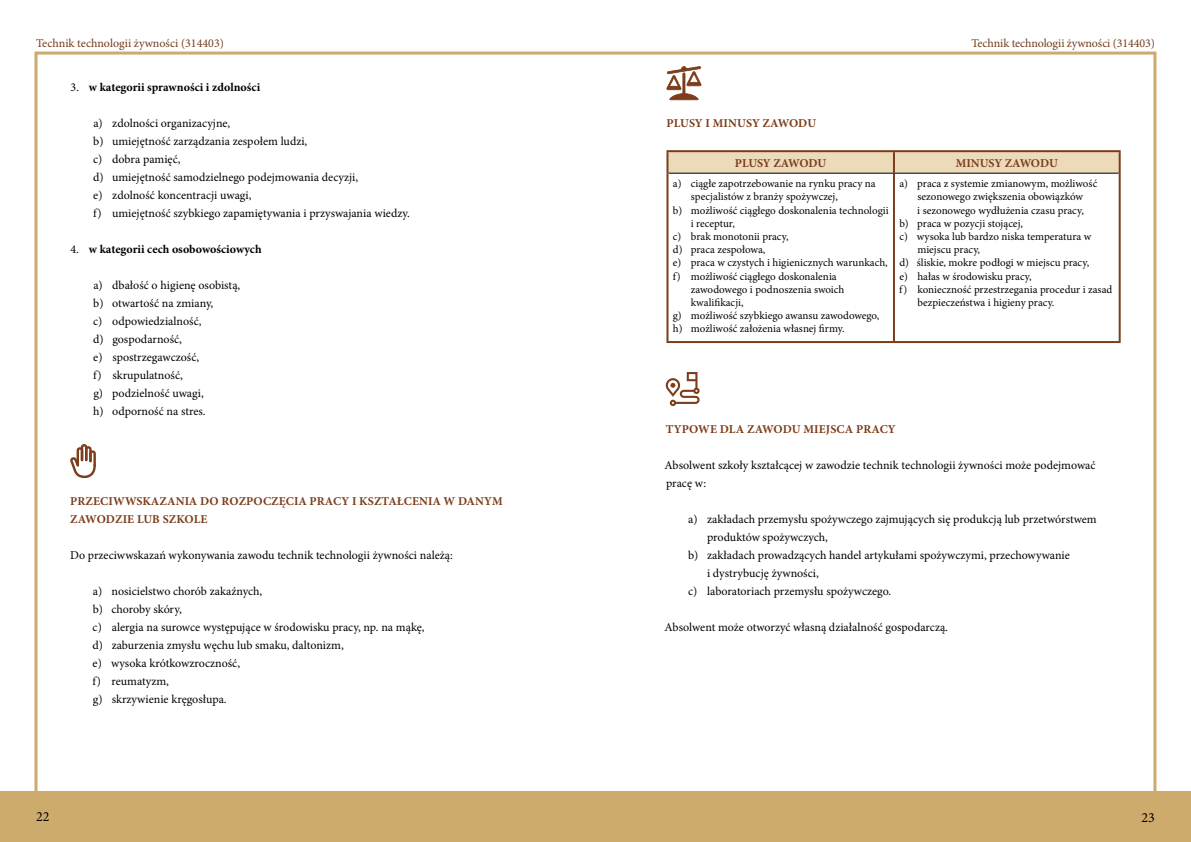
<style>
.page{position:relative;width:1191px;height:842px;background:#fff}
.page>*{position:absolute;margin:0;border:0;box-sizing:border-box;transform-origin:0 0}
.t1{font:14px "Minion Pro";color:#000}
.Tekst_-_wyliczenie__bullet{font:12px/18px "Minion Pro";color:#000}
.tekst_główny{font:12px/18px "Minion Pro";color:#000}
.Nagłówek_12_pt{font:700 12px/18px "Minion Pro";letter-spacing:.01em;color:#7c3d1a}
.t2{font:12px "Minion Pro";letter-spacing:-.005em;color:#743b1c}
.tekst_-_wyliczenie__numbers{font:700 12px "Minion Pro";color:#000}
.tekst_wyśrodkowany_-_podstawa{font:700 12px "Minion Pro";letter-spacing:-.01em;color:#7c3d1a}
.tekst_-_wyliczenie_w_tabelce{font:11px/13.2px "Minion Pro";color:#000}
.s1{font-weight:400}
</style>
<div class="page">
<div style="left:595px;top:791px;width:596px;height:51px;background:#cdab6c"></div>
<div style="left:0;top:791px;width:595px;height:51px;background:#cdab6c"></div>
<svg style="left:70px;top:444px;width:26px;height:34px"></svg>
<svg style="left:666px;top:66px;width:35px;height:34px"></svg>
<svg style="left:668px;top:152px;width:450px;height:21px;background:#e7d4b5"></svg>
<hr style="left:666px;top:150px;width:228px;height:2px;background:#7c3d1a">
<hr style="left:666px;top:152px;width:2px;height:21px;background:#7c3d1a">
<hr style="left:894px;top:150px;width:226px;height:2px;background:#7c3d1a">
<hr style="left:893px;top:152px;width:2px;height:21px;background:#7c3d1a">
<hr style="left:1118px;top:152px;width:2px;height:21px;background:#7c3d1a">
<hr style="left:666px;top:173px;width:2px;height:168px;background:#7c3d1a">
<hr style="left:893px;top:174px;width:2px;height:167px;background:#7c3d1a">
<hr style="left:1118px;top:173px;width:2px;height:168px;background:#7c3d1a">
<hr style="left:666px;top:341px;width:228px;height:2px;background:#7c3d1a">
<hr style="left:894px;top:341px;width:226px;height:2px;background:#7c3d1a">
<hr style="left:668px;top:173px;width:226px;height:1px;background:#000">
<hr style="left:894px;top:173px;width:224px;height:1px;background:#000">
<svg style="left:666px;top:372px;width:33px;height:34px"></svg>
<p class="t2" style="left:36px;top:35px;width:189px">Technik technologii żywności (314403)</p>
<p class="t2" style="left:971px;top:35px;width:185px">Technik technologii żywności (314403)</p>
<p class="tekst_-_wyliczenie__numbers" style="left:71px;top:79px;width:191px"><span class="s1">3.</span> w kategorii sprawności i zdolności</p>
<p class="Tekst_-_wyliczenie__bullet" style="left:93px;top:114px;width:138px">a) zdolności organizacyjne,</p>
<p class="Tekst_-_wyliczenie__bullet" style="left:93px;top:132px;width:215px">b) umiejętność zarządzania zespołem ludzi,</p>
<p class="Tekst_-_wyliczenie__bullet" style="left:93px;top:150px;width:89px">c) dobra pamięć,</p>
<p class="Tekst_-_wyliczenie__bullet" style="left:93px;top:168px;width:266px">d) umiejętność samodzielnego podejmowania decyzji,</p>
<p class="Tekst_-_wyliczenie__bullet" style="left:93px;top:186px;width:160px">e) zdolność koncentracji uwagi,</p>
<p class="Tekst_-_wyliczenie__bullet" style="left:93px;top:204px;width:318px">f) umiejętność szybkiego zapamiętywania i przyswajania wiedzy.</p>
<p class="tekst_-_wyliczenie__numbers" style="left:71px;top:241px;width:193px"><span class="s1">4.</span> w kategorii cech osobowościowych</p>
<p class="Tekst_-_wyliczenie__bullet" style="left:93px;top:276px;width:148px">a) dbałość o higienę osobistą,</p>
<p class="Tekst_-_wyliczenie__bullet" style="left:93px;top:294px;width:122px">b) otwartość na zmiany,</p>
<p class="Tekst_-_wyliczenie__bullet" style="left:93px;top:312px;width:110px">c) odpowiedzialność,</p>
<p class="Tekst_-_wyliczenie__bullet" style="left:93px;top:330px;width:90px">d) gospodarność,</p>
<p class="Tekst_-_wyliczenie__bullet" style="left:93px;top:348px;width:107px">e) spostrzegawczość,</p>
<p class="Tekst_-_wyliczenie__bullet" style="left:93px;top:366px;width:91px">f) skrupulatność,</p>
<p class="Tekst_-_wyliczenie__bullet" style="left:93px;top:384px;width:112px">g) podzielność uwagi,</p>
<p class="Tekst_-_wyliczenie__bullet" style="left:93px;top:402px;width:114px">h) odporność na stres.</p>
<h4 class="Nagłówek_12_pt" style="left:70px;top:492px;width:434px">PRZECIWWSKAZANIA DO ROZPOCZĘCIA PRACY I KSZTAŁCENIA W DANYM<br>ZAWODZIE LUB SZKOLE</h4>
<p class="tekst_główny" style="left:70px;top:546px;width:384px">Do przeciwwskazań wykonywania zawodu technik technologii żywności należą:</p>
<p class="Tekst_-_wyliczenie__bullet" style="left:93px;top:582px;width:171px">a) nosicielstwo chorób zakaźnych,</p>
<p class="Tekst_-_wyliczenie__bullet" style="left:93px;top:600px;width:91px">b) choroby skóry,</p>
<p class="Tekst_-_wyliczenie__bullet" style="left:93px;top:618px;width:333px">c) alergia na surowce występujące w środowisku pracy, np. na mąkę,</p>
<p class="Tekst_-_wyliczenie__bullet" style="left:93px;top:636px;width:253px">d) zaburzenia zmysłu węchu lub smaku, daltonizm,</p>
<p class="Tekst_-_wyliczenie__bullet" style="left:93px;top:654px;width:149px">e) wysoka krótkowzroczność,</p>
<p class="Tekst_-_wyliczenie__bullet" style="left:92px;top:672px;width:78px">f) reumatyzm,</p>
<p class="Tekst_-_wyliczenie__bullet" style="left:93px;top:690px;width:135px">g) skrzywienie kręgosłupa.</p>
<h4 class="Nagłówek_12_pt" style="left:666px;top:114px;width:151px">PLUSY I MINUSY ZAWODU</h4>
<p class="tekst_wyśrodkowany_-_podstawa" style="left:735px;top:154px;width:93px">PLUSY ZAWODU</p>
<p class="tekst_wyśrodkowany_-_podstawa" style="left:955px;top:154px;width:103px">MINUSY ZAWODU</p>
<p class="tekst_-_wyliczenie_w_tabelce" style="left:691px;top:177px;width:186px;text-indent:-18px">a) ciągłe zapotrzebowanie na rynku pracy na specjalistów z branży spożywczej,</p>
<p class="tekst_-_wyliczenie_w_tabelce" style="left:691px;top:203px;width:199px;text-indent:-18px">b) możliwość ciągłego doskonalenia technologii i receptur,</p>
<p class="tekst_-_wyliczenie_w_tabelce" style="left:673px;top:230px;width:117px">c) brak monotonii pracy,</p>
<p class="tekst_-_wyliczenie_w_tabelce" style="left:673px;top:243px;width:94px">d) praca zespołowa,</p>
<p class="tekst_-_wyliczenie_w_tabelce" style="left:673px;top:256px;width:216px">e) praca w czystych i higienicznych warunkach,</p>
<p class="tekst_-_wyliczenie_w_tabelce" style="left:691px;top:269px;width:155px;text-indent:-18px">f) możliwość ciągłego doskonalenia zawodowego i podnoszenia swoich kwalifikacji,</p>
<p class="tekst_-_wyliczenie_w_tabelce" style="left:673px;top:309px;width:208px">g) możliwość szybkiego awansu zawodowego,</p>
<p class="tekst_-_wyliczenie_w_tabelce" style="left:673px;top:322px;width:173px">h) możliwość założenia własnej firmy.</p>
<p class="tekst_-_wyliczenie_w_tabelce" style="left:899px;top:177px;width:199px;text-align:center">a) praca z systemie zmianowym, możliwość sezonowego zwiększenia obowiązków<br>i sezonowego wydłużenia czasu pracy,</p>
<p class="tekst_-_wyliczenie_w_tabelce" style="left:899px;top:217px;width:125px">b) praca w pozycji stojącej,</p>
<p class="tekst_-_wyliczenie_w_tabelce" style="left:917px;top:230px;width:175px;text-indent:-18px">c) wysoka lub bardzo niska temperatura w miejscu pracy,</p>
<p class="tekst_-_wyliczenie_w_tabelce" style="left:899px;top:256px;width:191px">d) śliskie, mokre podłogi w miejscu pracy,</p>
<p class="tekst_-_wyliczenie_w_tabelce" style="left:899px;top:269px;width:134px">e) hałas w środowisku pracy,</p>
<p class="tekst_-_wyliczenie_w_tabelce" style="left:917px;top:283px;width:196px;text-indent:-18px">f) konieczność przestrzegania procedur i zasad bezpieczeństwa i higieny pracy.</p>
<h4 class="Nagłówek_12_pt" style="left:666px;top:420px;width:231px">TYPOWE DLA ZAWODU MIEJSCA PRACY</h4>
<p class="tekst_główny" style="left:664px;top:456px;width:432px">Absolwent szkoły kształcącej w zawodzie technik technologii żywności może podejmować pracę w:</p>
<p class="Tekst_-_wyliczenie__bullet" style="left:707px;top:510px;width:391px;text-indent:-19px">a) zakładach przemysłu spożywczego zajmujących się produkcją lub przetwórstwem produktów spożywczych,</p>
<p class="Tekst_-_wyliczenie__bullet" style="left:707px;top:546px;width:364px;text-indent:-19px">b) zakładach prowadzących handel artykułami spożywczymi, przechowywanie i dystrybucję żywności,</p>
<p class="Tekst_-_wyliczenie__bullet" style="left:688px;top:582px;width:205px">c) laboratoriach przemysłu spożywczego.</p>
<p class="tekst_główny" style="left:664px;top:618px;width:285px">Absolwent może otworzyć własną działalność gospodarczą.</p>
<p class="t1" style="left:36px;top:807px;width:15px">22</p>
<p class="t1" style="left:1141px;top:808px;width:15px">23</p>
</div>
